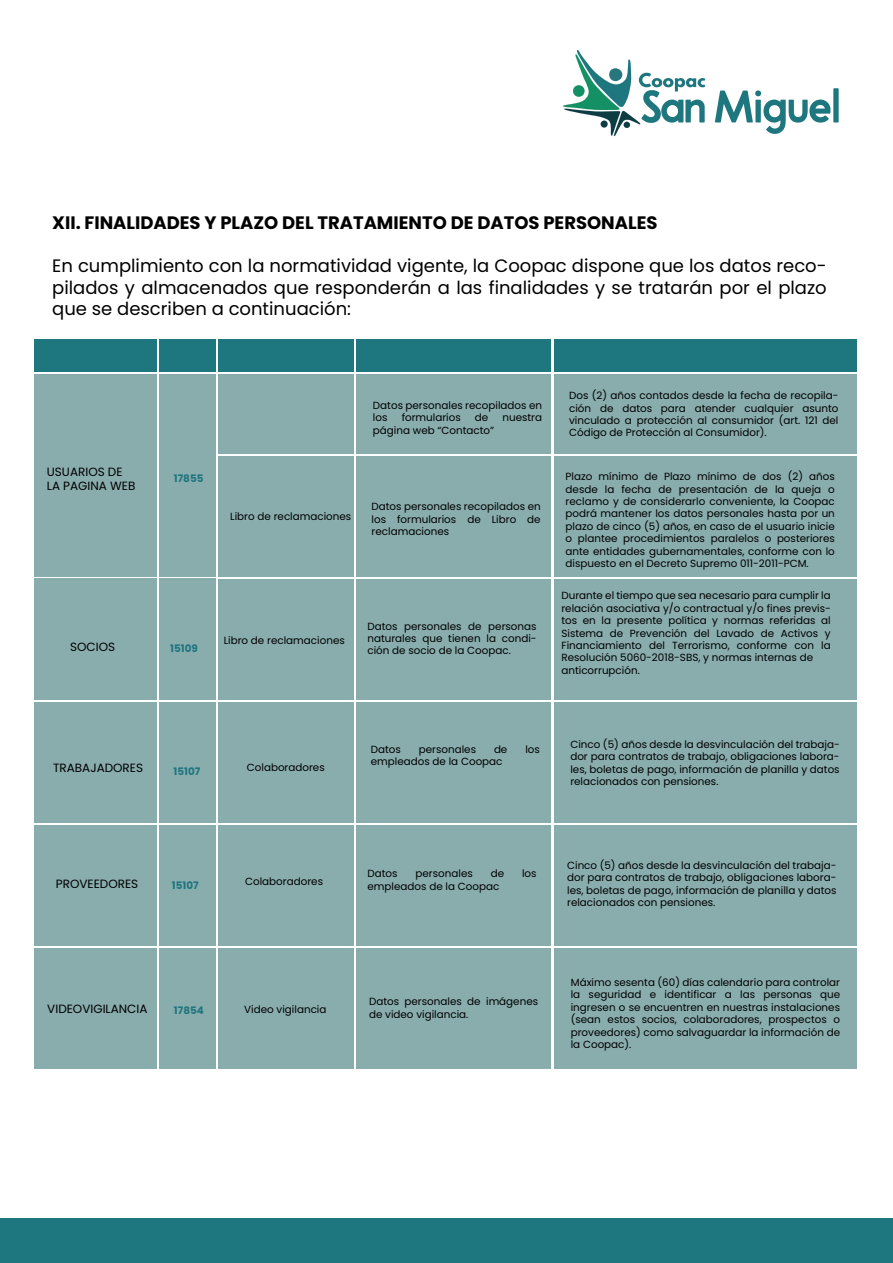
<style>
.page{position:relative;width:893px;height:1263px;background:#fff}
.page>*{position:absolute;margin:0;border:0;box-sizing:border-box;transform-origin:0 0}
.t1{font:18px/21.6px "Poppins";color:#000;text-align:justify}
.t2{font:700 18px "Poppins";color:#000}
.t3{font:12px/14.4px "Poppins";color:#000}
.t4{font:10.35px/12.5px "Poppins";color:#000;text-align:justify}
.t5{font:700 10.35px "Poppins";color:#1e767f}
</style>
<div class="page">
<svg style="left:715px;top:88px;width:124px;height:46px"></svg>
<svg style="left:563px;top:49px;width:142px;height:88px"></svg>
<div style="left:0;top:1219px;width:893px;height:44px;background:#1e767f"></div>
<div style="left:34px;top:339px;width:123px;height:33px;background:#1e767f"></div>
<div style="left:159px;top:339px;width:56px;height:33px;background:#1e767f"></div>
<div style="left:218px;top:339px;width:135px;height:33px;background:#1e767f"></div>
<div style="left:356px;top:339px;width:195px;height:33px;background:#1e767f"></div>
<div style="left:554px;top:339px;width:302px;height:33px;background:#1e767f"></div>
<div style="left:34px;top:702px;width:123px;height:121px;background:#89acad"></div>
<div style="left:159px;top:702px;width:57px;height:121px;background:#89acad"></div>
<div style="left:218px;top:702px;width:135px;height:121px;background:#89acad"></div>
<div style="left:357px;top:702px;width:194px;height:121px;background:#89acad"></div>
<div style="left:554px;top:702px;width:303px;height:121px;background:#89acad"></div>
<div style="left:34px;top:825px;width:123px;height:120px;background:#89acad"></div>
<div style="left:159px;top:825px;width:57px;height:120px;background:#89acad"></div>
<div style="left:218px;top:825px;width:135px;height:120px;background:#89acad"></div>
<div style="left:357px;top:825px;width:194px;height:120px;background:#89acad"></div>
<div style="left:554px;top:825px;width:303px;height:120px;background:#89acad"></div>
<div style="left:34px;top:374px;width:123px;height:202px;background:#89acad"></div>
<div style="left:159px;top:374px;width:56px;height:202px;background:#89acad"></div>
<div style="left:218px;top:374px;width:135px;height:80px;background:#89acad"></div>
<div style="left:218px;top:456px;width:135px;height:120px;background:#89acad"></div>
<div style="left:356px;top:374px;width:195px;height:80px;background:#89acad"></div>
<div style="left:356px;top:456px;width:195px;height:120px;background:#89acad"></div>
<div style="left:554px;top:374px;width:302px;height:80px;background:#89acad"></div>
<div style="left:554px;top:456px;width:302px;height:120px;background:#89acad"></div>
<div style="left:34px;top:579px;width:123px;height:121px;background:#89acad"></div>
<div style="left:159px;top:579px;width:56px;height:121px;background:#89acad"></div>
<div style="left:218px;top:580px;width:135px;height:120px;background:#89acad"></div>
<div style="left:356px;top:580px;width:195px;height:120px;background:#89acad"></div>
<div style="left:554px;top:580px;width:302px;height:120px;background:#89acad"></div>
<div style="left:34px;top:948px;width:123px;height:120px;background:#89acad"></div>
<div style="left:159px;top:948px;width:57px;height:120px;background:#89acad"></div>
<div style="left:218px;top:948px;width:135px;height:120px;background:#89acad"></div>
<div style="left:357px;top:948px;width:194px;height:120px;background:#89acad"></div>
<div style="left:554px;top:948px;width:302px;height:120px;background:#89acad"></div>
<h1 class="t2" style="left:52px;top:212px;width:607px">XII. FINALIDADES Y PLAZO DEL TRATAMIENTO DE DATOS PERSONALES</h1>
<h1 class="t1" style="left:52px;top:255px;width:776px">En cumplimiento con la normatividad vigente, la Coopac dispone que los datos reco&shy;pilados y almacenados que responderán a las finalidades y se tratarán por el plazo que se describen a continuación:</h1>
<p class="t3" style="left:47px;top:464px;width:90px">USUARIOS DE<br>LA PAGINA WEB</p>
<p class="t3" style="left:70px;top:639px;width:47px">SOCIOS</p>
<p class="t5" style="left:174px;top:473px;width:31px">17855</p>
<p class="t5" style="left:170px;top:642px;width:29px">15109</p>
<p class="t4" style="left:373px;top:399px;width:171px">Datos personales recopilados en los</p>
<p class="t4" style="left:402px;top:412px;width:61px">formularios</p>
<p class="t4" style="left:475px;top:412px;width:15px">de</p>
<p class="t4" style="left:502px;top:412px;width:41px">nuestra</p>
<p class="t4" style="left:373px;top:424px;width:123px">página web “Contacto”</p>
<p class="t4" style="left:230px;top:510px;width:123px">Libro de reclamaciones</p>
<p class="t4" style="left:372px;top:500px;width:171px">Datos personales recopilados en los formularios de Libro de reclamaciones</p>
<p class="t4" style="left:224px;top:634px;width:123px">Libro de reclamaciones</p>
<p class="t4" style="left:367px;top:620px;width:171px">Datos personales de personas naturales que tienen la condi&shy;ción de socio de la Coopac.</p>
<p class="t4" style="left:569px;top:389px;width:271px">Dos (2) años contados desde la fecha de recopila&shy;ción de datos para atender cualquier asunto vinculado a protección al consumidor (art. 121 del Código de Protección al Consumidor).</p>
<p class="t4" style="left:566px;top:470px;width:271px">Plazo mínimo de Plazo mínimo de dos (2) años desde la fecha de presentación de la queja o reclamo y de considerarlo conveniente, la Coopac podrá mantener los datos personales hasta por un plazo de cinco (5) años, en caso de el usuario inicie o plantee procedimientos paralelos o posteriores ante entidades gubernamentales, conforme con lo dispuesto en el Decreto Supremo 011-2011-PCM.</p>
<p class="t4" style="left:561px;top:589px;width:271px;text-align:left">Durante el tiempo que sea necesario para cumplir la relación asociativa y/o contractual y/o fines previs&shy;tos en la presente política y normas referidas al Sistema de Prevención del Lavado de Activos y Financiamiento del Terrorismo, conforme con la Resolución 5060-2018-SBS, y normas internas de anticorrupción.</p>
<p class="t3" style="left:53px;top:761px;width:91px">TRABAJADORES</p>
<p class="t4" style="left:247px;top:761px;width:79px">Colaboradores</p>
<p class="t5" style="left:174px;top:766px;width:28px">15107</p>
<p class="t4" style="left:371px;top:743px;width:32px">Datos</p>
<p class="t4" style="left:419px;top:743px;width:59px">personales</p>
<p class="t4" style="left:494px;top:743px;width:15px">de</p>
<p class="t4" style="left:525px;top:743px;width:16px">los</p>
<p class="t4" style="left:371px;top:755px;width:133px">empleados de la Coopac</p>
<p class="t4" style="left:570px;top:738px;width:271px">Cinco (5) años desde la desvinculación del trabaja&shy;dor para contratos de trabajo, obligaciones labora&shy;les, boletas de pago, información de planilla y datos relacionados con pensiones.</p>
<p class="t3" style="left:56px;top:876px;width:84px">PROVEEDORES</p>
<p class="t4" style="left:245px;top:875px;width:79px">Colaboradores</p>
<p class="t5" style="left:172px;top:879px;width:28px">15107</p>
<p class="t4" style="left:367px;top:867px;width:32px">Datos</p>
<p class="t4" style="left:416px;top:867px;width:59px">personales</p>
<p class="t4" style="left:491px;top:867px;width:15px">de</p>
<p class="t4" style="left:522px;top:867px;width:16px">los</p>
<p class="t4" style="left:367px;top:880px;width:133px">empleados de la Coopac</p>
<p class="t3" style="left:47px;top:1001px;width:102px">VIDEOVIGILANCIA</p>
<p class="t4" style="left:244px;top:1003px;width:84px">Video vigilancia</p>
<p class="t4" style="left:369px;top:995px;width:171px">Datos personales de imágenes de video vigilancia.</p>
<p class="t5" style="left:174px;top:1004px;width:31px">17854</p>
<p class="t4" style="left:567px;top:859px;width:271px">Cinco (5) años desde la desvinculación del trabaja&shy;dor para contratos de trabajo, obligaciones labora&shy;les, boletas de pago, información de planilla y datos relacionados con pensiones.</p>
<p class="t4" style="left:571px;top:976px;width:271px">Máximo sesenta (60) días calendario para controlar la seguridad e identificar a las personas que ingresen o se encuentren en nuestras instalaciones (sean estos socios, colaboradores, prospectos o proveedores) como salvaguardar la información de la Coopac).</p>
</div>
